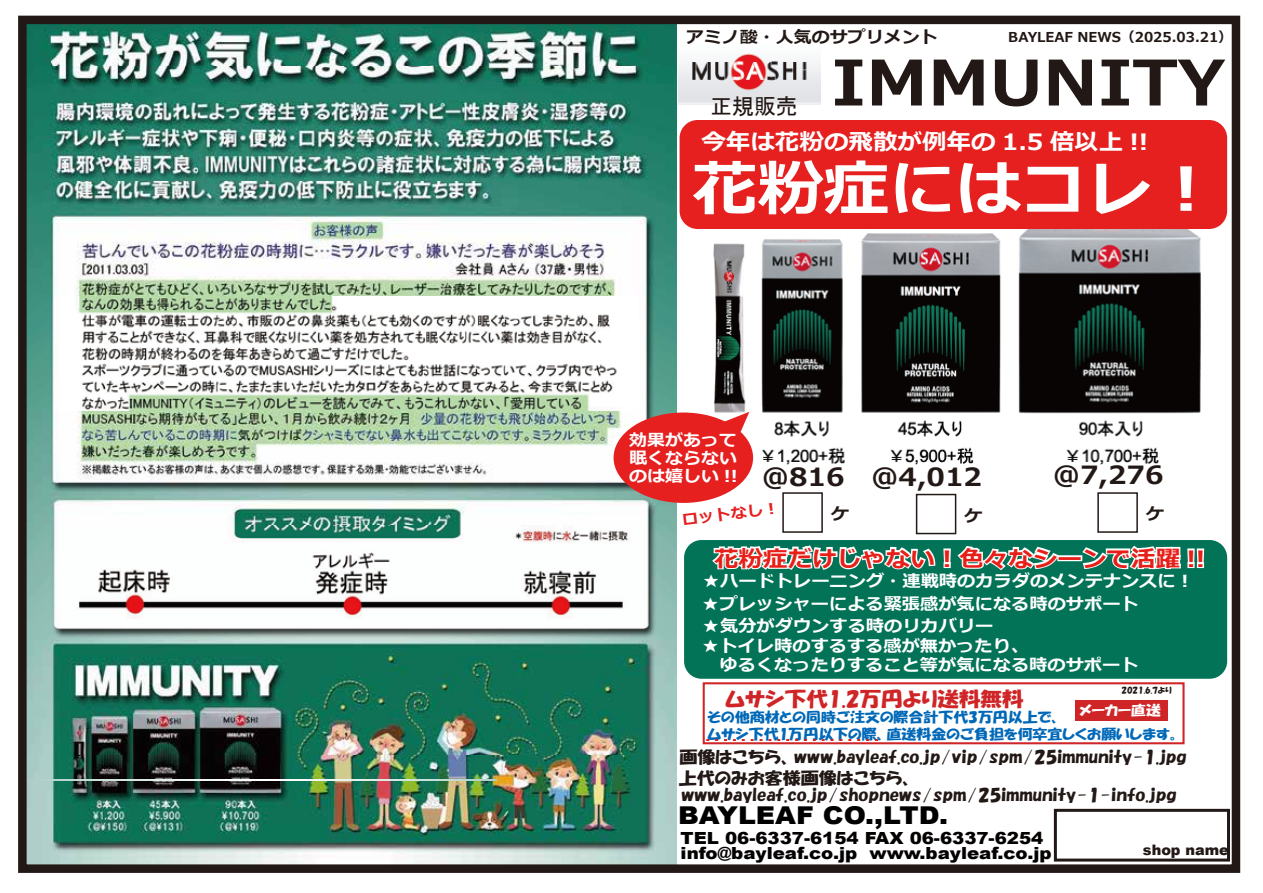
<style>
.page{position:relative;width:1263px;height:893px;background:#fff}
.page>*{position:absolute;margin:0;border:0;box-sizing:border-box;transform-origin:0 0}
.t1{font:700 62.4px "Meiryo";color:#221815;scale:1.09 1}
.t2{font:700 60.45px "Meiryo";color:#fff;scale:1.09 1}
.t3{font:700 25.05px "Meiryo";color:#221815;scale:1.09 1}
.t4{font:900 24.6px "Arial";color:#000;scale:1.09 1}
.t5{font:700 22.5px "Meiryo";color:#e71f19;scale:1.09 1}
.t6{font:700 22.5px "Meiryo";color:#fff;scale:1.09 1}
.t7{font:21.75px "MS Gothic";color:#221815}
.t8{font:19.8px "HGP Soei Kakupoptai";color:#d02527;scale:1.09 1}
.t9{font:700 16.65px/19.5px "Meiryo";color:#fff;scale:1.09 1}
.t10{font:900 16.65px/14.7px "Arial";color:#040000;scale:1.09 1}
.t11{font:700 16.65px "Meiryo";color:#221815;scale:1.09 1}
.t12{font:16.5px/20.9px "HGP Soei Kakupoptai";color:#221815;scale:1.09 1}
.t13{font:700 16.5px/18px "Meiryo";color:#fff;text-align:justify;scale:1.09 1}
.t14{font:700 16.5px "Meiryo";color:#221815;scale:1.09 1}
.t15{font:700 15px "Meiryo";color:#e61f1f;scale:1.09 1}
.t16{font:900 14.4px "Arial";color:#221815}
.t17{font:13.65px/16.5px "HGP Soei Kakupoptai";color:#0068b7;scale:1.09 1}
.t18{font:700 13.65px "Meiryo";color:#221815}
.t19{font:13.5px "HGP Soei Kakupoptai";color:#fff;scale:1.09 1}
.t20{font:7.8px "HGP Soei Kakupoptai";color:#221815;scale:1.09 1}
</style>
<div class="page">
<div style="left:684px;top:540px;width:543px;height:139px;background:#027357;border-radius:17px"></div>
<img style="left:704px;top:229px;width:497px;height:239px">
<div style="left:782px;top:492px;width:41px;height:41px;border:2px solid #221815"></div>
<div style="left:916px;top:494px;width:40px;height:40px;border:2px solid #221815"></div>
<div style="left:1097px;top:492px;width:41px;height:41px;border:2px solid #221815"></div>
<div style="left:680px;top:120px;width:547px;height:109px;background:#e61f1f;border-radius:18px"></div>
<img style="left:28px;top:26px;width:648px;height:837px">
<img style="left:678px;top:53px;width:143px;height:51px">
<div style="left:18px;top:16px;width:1222px;height:857px;border:9px solid #221815"></div>
<div style="left:1054px;top:809px;width:176px;height:52px;background:#fff;border:3px solid #221815"></div>
<img style="left:27px;top:779px;width:469px;height:1px">
<svg style="left:712px;top:545px;width:349px;height:26px"></svg>
<div style="left:1057px;top:555px;width:25px;height:6px;border:3px solid #fff"></div>
<svg style="left:1080px;top:545px;width:125px;height:25px"></svg>
<div style="left:614px;top:413px;width:139px;height:90px;background:#e61f1f;border-radius:50%"></div>
<svg style="left:721px;top:412px;width:28px;height:22px"></svg>
<div style="left:703px;top:682px;width:481px;height:62px;border:2px solid #d02527"></div>
<svg style="left:706px;top:739px;width:172px;height:2px"></svg>
<div style="left:1075px;top:700px;width:93px;height:21px;background:#d02527"></div>
<p class="t14" style="left:686px;top:26px;width:233px">アミノ酸・人気のサプリメント</p>
<p class="t18" style="left:1008px;top:27px;width:225px">BAYLEAF NEWS（2025.03.21）</p>
<h3 class="t7" style="left:710px;top:95px;width:89px">正規販売</h3>
<h1 class="t1" style="left:831px;top:39px;width:363px">IMMUNITY</h1>
<h3 class="t6" style="left:701px;top:126px;width:412px">今年は花粉の飛散が例年の 1.5 倍以上 !!</h3>
<h2 class="t2" style="left:692px;top:146px;width:485px">花粉症にはコレ︕</h2>
<p class="t13" style="left:629px;top:431px;width:101px">効果があって眠くならないのは嬉しい !!</p>
<h3 class="t3" style="left:762px;top:459px;width:77px">＠816</h3>
<p class="t11" style="left:831px;top:502px;width:18px">ケ</p>
<p class="t15" style="left:681px;top:509px;width:91px;rotate:-7deg">ロットなし︕</p>
<h3 class="t3" style="left:871px;top:459px;width:103px">＠4,012</h3>
<p class="t11" style="left:964px;top:504px;width:18px">ケ</p>
<h3 class="t3" style="left:1053px;top:458px;width:103px">＠7,276</h3>
<p class="t11" style="left:1146px;top:502px;width:18px">ケ</p>
<h3 class="t5" style="left:714px;top:542px;width:452px">花粉症だけじゃない︕色々なシーンで活躍 !!</h3>
<p class="t9" style="left:702px;top:572px;width:453px">★ハードトレーニング・連戦時のカラダのメンテナンスに︕</p>
<p class="t9" style="left:702px;top:595px;width:403px">★プレッシャーによる緊張感が気になる時のサポート</p>
<p class="t9" style="left:702px;top:617px;width:269px">★気分がダウンする時のリカバリー</p>
<p class="t9" style="left:701px;top:637px;width:403px">★トイレ時のするする感が無かったり、<br>　ゆるくなったりすること等が気になる時のサポート</p>
<p class="t8" style="left:725px;top:688px;width:275px">ムサシ下代1.2万円より送料無料</p>
<p class="t20" style="left:1121px;top:686px;width:48px">2021.6.7より</p>
<p class="t19" style="left:1079px;top:704px;width:76px">メーカー直送</p>
<p class="t17" style="left:707px;top:709px;width:435px">その他商材との同時ご注文の際合計下代3万円以上で、<br>ムサシ下代1万円以下の際、直送料金のご負担を何卒宜しくお願いします。</p>
<p class="t12" style="left:679px;top:746px;width:468px">画像はこちら、www.bayleaf.co.jp/vip/spm/25immunity-1.jpg上代のみお客様画像はこちら、</p>
<p class="t12" style="left:681px;top:784px;width:456px">www.bayleaf.co.jp/shopnews/spm/25immunity-1-info.jpg</p>
<h3 class="t4" style="left:678px;top:798px;width:249px">BAYLEAF CO.,LTD.</h3>
<p class="t10" style="left:681px;top:830px;width:342px">TEL 06-6337-6154 FAX 06-6337-6254 info@bayleaf.co.jp www.bayleaf.co.jp</p>
<p class="t16" style="left:1143px;top:839px;width:87px">shop name</p>
</div>
